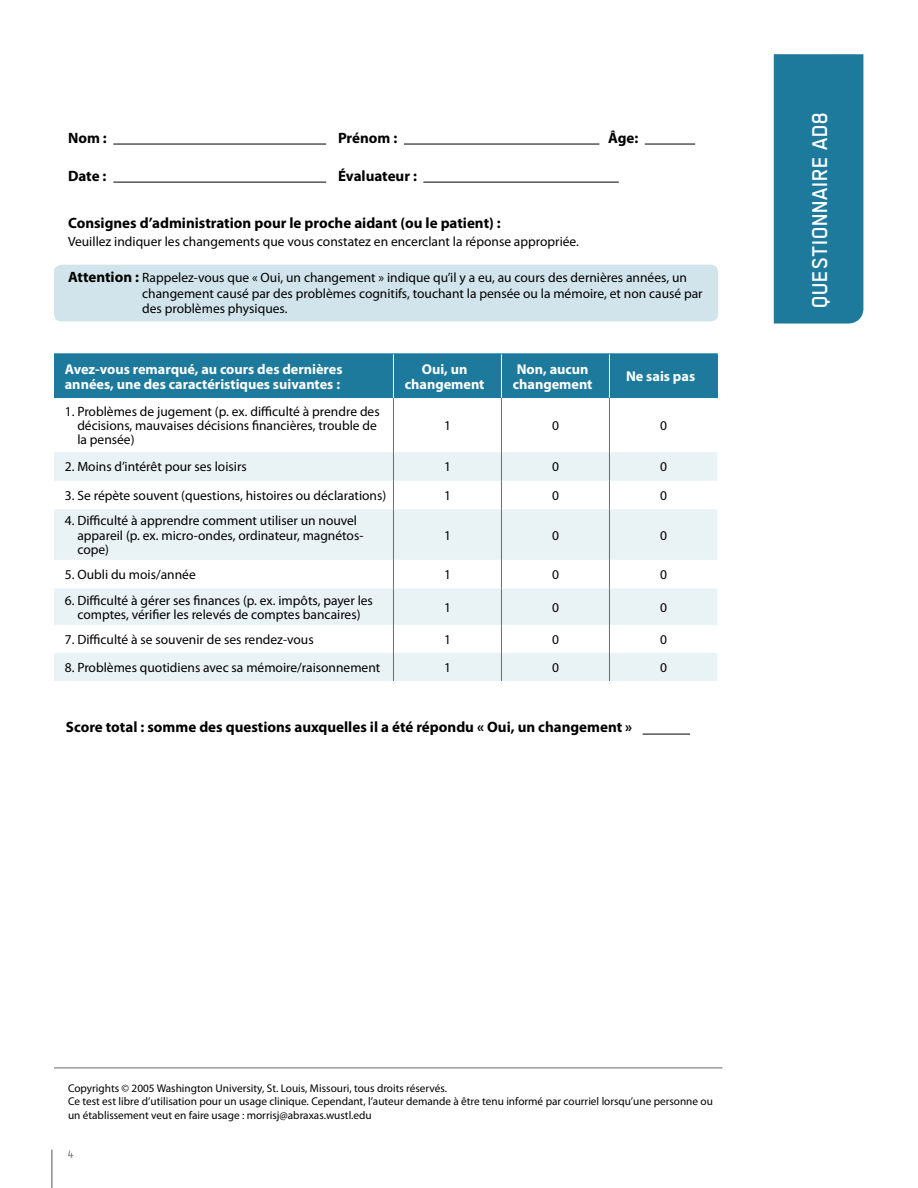
<style>
.page{position:relative;width:918px;height:1188px;background:#fff}
.page>*{position:absolute;margin:0;border:0;box-sizing:border-box;transform-origin:0 0}
.t1{font:500 24px "Regular";color:#fff}
.t2{font:700 15px "Myriad Pro";color:#000}
.t3{font:700 14.25px/15px "Myriad Pro";color:#fff}
.t4{font:13.5px/14.2px "Myriad Pro";color:#000}
.t5{font:12px "Regular";color:#6b6c6e}
.t6{font:11.25px/13.5px "Myriad Pro";color:#000}
.s1{font-weight:700;font-size:15px}
</style>
<div class="page">
<hr style="left:51px;top:1150px;width:2px;height:38px;background:#8c8d8f">
<hr style="left:54px;top:1068px;width:669px;height:1px;background:#6b6c6e">
<div style="left:774px;top:54px;width:89px;height:270px;background:#1e7a9d"></div>
<div style="left:54px;top:265px;width:664px;height:56px;background:#d2e4eb;border-radius:8px"></div>
<hr style="left:643px;top:734px;width:47px;height:1px;background:#000">
<div style="left:54px;top:354px;width:663px;height:44px;background:#1e7a9d"></div>
<svg style="left:54px;top:452px;width:663px;height:229px;fill:#e9f2f5"></svg>
<svg style="left:393px;top:452px;width:1px;height:57px"></svg>
<hr style="left:393px;top:509px;width:1px;height:51px;background:#6b6c6e">
<svg style="left:393px;top:560px;width:1px;height:29px"></svg>
<hr style="left:393px;top:589px;width:1px;height:36px;background:#6b6c6e">
<svg style="left:393px;top:625px;width:1px;height:56px"></svg>
<hr style="left:393px;top:398px;width:1px;height:54px;background:#6b6c6e">
<hr style="left:393px;top:354px;width:1px;height:44px;background:#fff">
<hr style="left:501px;top:354px;width:1px;height:44px;background:#fff">
<hr style="left:609px;top:354px;width:1px;height:44px;background:#fff">
<hr style="left:501px;top:398px;width:1px;height:54px;background:#6b6c6e">
<svg style="left:501px;top:452px;width:1px;height:57px"></svg>
<hr style="left:501px;top:509px;width:1px;height:51px;background:#6b6c6e">
<svg style="left:501px;top:560px;width:1px;height:29px"></svg>
<hr style="left:501px;top:589px;width:1px;height:36px;background:#6b6c6e">
<svg style="left:501px;top:625px;width:1px;height:56px"></svg>
<hr style="left:609px;top:398px;width:1px;height:54px;background:#6b6c6e">
<svg style="left:609px;top:452px;width:1px;height:57px"></svg>
<hr style="left:609px;top:509px;width:1px;height:51px;background:#6b6c6e">
<svg style="left:609px;top:560px;width:1px;height:29px"></svg>
<hr style="left:609px;top:589px;width:1px;height:36px;background:#6b6c6e">
<svg style="left:609px;top:625px;width:1px;height:56px"></svg>
<hr style="left:54px;top:353px;width:339px;height:1px;background:#1e7a9d">
<hr style="left:393px;top:353px;width:108px;height:1px;background:#1e7a9d">
<hr style="left:501px;top:353px;width:108px;height:1px;background:#1e7a9d">
<hr style="left:609px;top:353px;width:109px;height:1px;background:#1e7a9d">
<hr style="left:717px;top:354px;width:1px;height:44px;background:#1e7a9d">
<hr style="left:113px;top:144px;width:213px;height:1px;background:#000">
<hr style="left:113px;top:182px;width:213px;height:1px;background:#000">
<hr style="left:404px;top:144px;width:195px;height:1px;background:#000">
<hr style="left:423px;top:182px;width:196px;height:1px;background:#000">
<hr style="left:645px;top:144px;width:50px;height:1px;background:#000">
<p class="t2" style="left:68px;top:129px;width:40px">Nom :</p>
<p class="t2" style="left:338px;top:129px;width:61px">Prénom :</p>
<p class="t2" style="left:608px;top:129px;width:32px">Âge:</p>
<p class="t2" style="left:68px;top:166px;width:40px">Date :</p>
<p class="t2" style="left:338px;top:166px;width:80px">Évaluateur :</p>
<p class="t2" style="left:68px;top:213px;width:434px">Consignes d’administration pour le proche aidant (ou le patient) :</p>
<p class="t4" style="left:68px;top:234px;width:512px">Veuillez indiquer les changements que vous constatez en encerclant la réponse appropriée.</p>
<p class="t4" style="left:142px;top:269px;width:562px;line-height:15.8px;text-indent:-74px"><span class="s1">Attention :</span> Rappelez-vous que « Oui, un changement » indique qu’il y a eu, au cours des dernières années, un changement causé par des problèmes cognitifs, touchant la pensée ou la mémoire, et non causé par des problèmes physiques.</p>
<p class="t3" style="left:65px;top:361px;width:279px">Avez-vous remarqué, au cours des dernières années, une des caractéristiques suivantes :</p>
<p class="t3" style="left:405px;top:361px;width:81px;text-align:center">Oui, un changement</p>
<p class="t3" style="left:513px;top:361px;width:81px">Non, aucun changement</p>
<p class="t3" style="left:626px;top:369px;width:71px">Ne sais pas</p>
<p class="t4" style="left:77px;top:404px;width:304px;text-indent:-13px">1. Problèmes de jugement (p. ex. difficulté à prendre des décisions, mauvaises décisions financières, trouble de la pensée)</p>
<p class="t4" style="left:444px;top:418px;width:8px">1</p>
<p class="t4" style="left:552px;top:418px;width:8px">0</p>
<p class="t4" style="left:660px;top:418px;width:8px">0</p>
<p class="t4" style="left:65px;top:460px;width:184px">2. Moins d’intérêt pour ses loisirs</p>
<p class="t4" style="left:444px;top:460px;width:8px">1</p>
<p class="t4" style="left:552px;top:460px;width:8px">0</p>
<p class="t4" style="left:660px;top:460px;width:8px">0</p>
<p class="t4" style="left:65px;top:488px;width:323px">3. Se répète souvent (questions, histoires ou déclarations)</p>
<p class="t4" style="left:444px;top:488px;width:8px">1</p>
<p class="t4" style="left:552px;top:488px;width:8px">0</p>
<p class="t4" style="left:660px;top:488px;width:8px">0</p>
<p class="t4" style="left:77px;top:514px;width:288px;text-indent:-13px">4. Difficulté à apprendre comment utiliser un nouvel appareil (p. ex. micro-ondes, ordinateur, magnétos&shy;cope)</p>
<p class="t4" style="left:444px;top:528px;width:8px">1</p>
<p class="t4" style="left:552px;top:528px;width:8px">0</p>
<p class="t4" style="left:660px;top:528px;width:8px">0</p>
<p class="t4" style="left:65px;top:567px;width:132px">5. Oubli du mois/année</p>
<p class="t4" style="left:444px;top:567px;width:8px">1</p>
<p class="t4" style="left:552px;top:567px;width:8px">0</p>
<p class="t4" style="left:660px;top:567px;width:8px">0</p>
<p class="t4" style="left:65px;top:593px;width:310px;text-align:center">6. Difficulté à gérer ses finances (p. ex. impôts, payer les comptes, vérifier les relevés de comptes bancaires)</p>
<p class="t4" style="left:444px;top:600px;width:8px">1</p>
<p class="t4" style="left:552px;top:600px;width:8px">0</p>
<p class="t4" style="left:660px;top:600px;width:8px">0</p>
<p class="t4" style="left:65px;top:632px;width:250px">7. Difficulté à se souvenir de ses rendez-vous</p>
<p class="t4" style="left:444px;top:632px;width:8px">1</p>
<p class="t4" style="left:552px;top:632px;width:8px">0</p>
<p class="t4" style="left:660px;top:632px;width:8px">0</p>
<p class="t4" style="left:65px;top:660px;width:317px">8. Problèmes quotidiens avec sa mémoire/raisonnement</p>
<p class="t4" style="left:444px;top:660px;width:8px">1</p>
<p class="t4" style="left:552px;top:660px;width:8px">0</p>
<p class="t4" style="left:660px;top:660px;width:8px">0</p>
<p class="t2" style="left:66px;top:717px;width:568px">Score total : somme des questions auxquelles il a été répondu « Oui, un changement »</p>
<h1 class="t1" style="left:807px;top:308px;width:197px;rotate:-90deg">Questionnaire AD8</h1>
<p class="t6" style="left:68px;top:1081px;width:646px">Copyrights © 2005 Washington University, St. Louis, Missouri, tous droits réservés.<br>Ce test est libre d’utilisation pour un usage clinique. Cependant, l’auteur demande à être tenu informé par courriel lorsqu’une personne ou un établissement veut en faire usage : morrisj@abraxas.wustl.edu</p>
<p class="t5" style="left:68px;top:1148px;width:7px">4</p>
</div>
